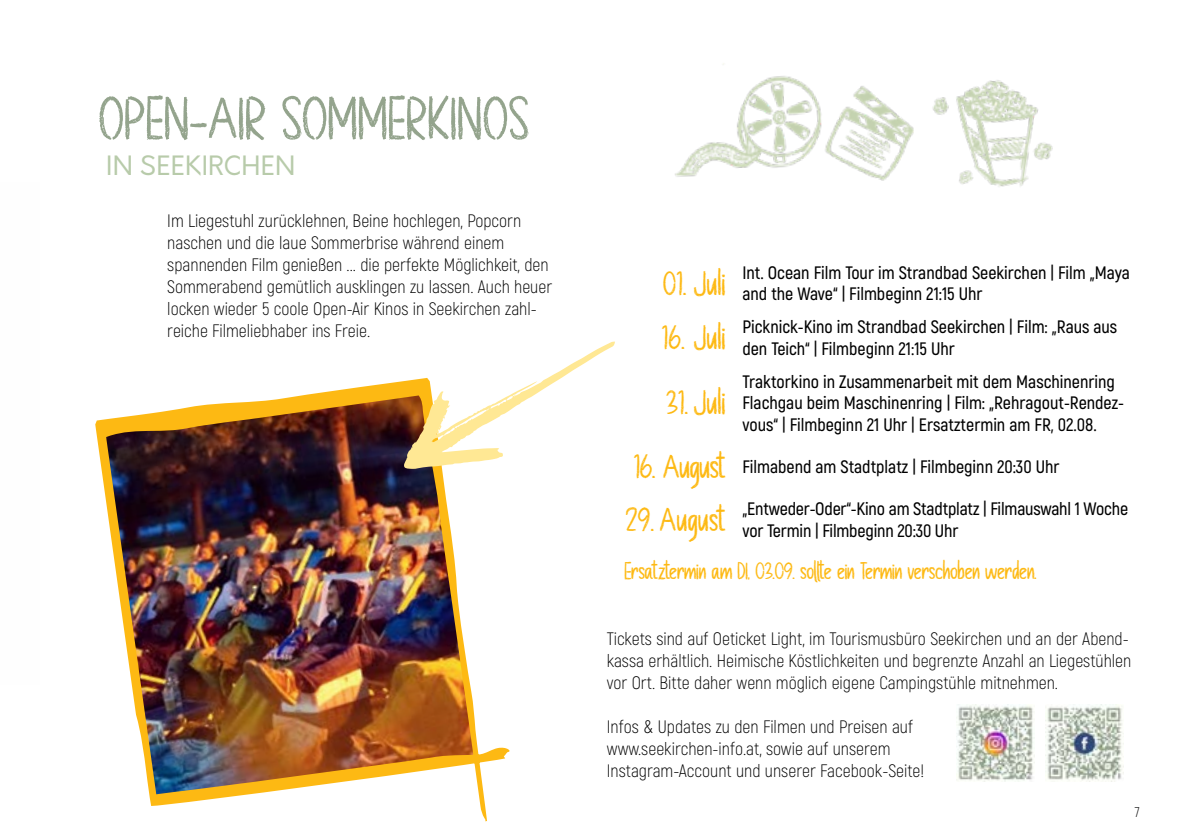
<style>
.page{position:relative;width:1191px;height:840px;background:#fff}
.page>*{position:absolute;margin:0;border:0;box-sizing:border-box;transform-origin:0 0}
.t1{font:60px "Chalk Board";color:#94a48d}
.t2{font:34px "Chalk Board";color:#fdb913}
.t3{font:26px "Orkney";letter-spacing:.01em;color:#b8cbaa}
.t4{font:24px "Chalk Board";letter-spacing:-.02em;color:#fdb913}
.t5{font:300 18px/22px "Akrobat";color:#000}
.t6{font:600 18px/21.6px "Akrobat";color:#000}
.t7{font:300 14px "Akrobat";color:#000}
.s1{font-family:"Chalk Board";font-weight:400;font-size:34px;color:#fdb913}
</style>
<div class="page">
<img style="left:95px;top:381px;width:415px;height:439px">
<svg style="left:404px;top:341px;width:211px;height:127px"></svg>
<img style="left:675px;top:63px;width:204px;height:116px">
<img style="left:879px;top:80px;width:174px;height:107px">
<img style="left:1045px;top:704px;width:78px;height:77px">
<img style="left:956px;top:704px;width:78px;height:77px">
<h1 class="t1" style="left:99px;top:83px;width:433px">OPEN-AIR SOMMERKINOS</h1>
<h3 class="t3" style="left:106px;top:148px;width:191px">IN SEEKIRCHEN</h3>
<p class="t5" style="left:167px;top:209px;width:386px">Im Liegestuhl zurücklehnen, Beine hochlegen, Popcorn naschen und die laue Sommerbrise während einem spannenden Film genießen ... die perfekte Möglichkeit, den Sommerabend gemütlich ausklingen zu lassen. Auch heuer locken wieder 5 coole Open-Air Kinos in Seekirchen zahl&shy;reiche Filmeliebhaber ins Freie.</p>
<h2 class="t2" style="left:663px;top:263px;width:64px">01. Juli</h2>
<p class="t6" style="left:742px;top:261px;width:389px">Int. Ocean Film Tour im Strandbad Seekirchen | Film „Maya and the Wave“ | Filmbeginn 21:15 Uhr</p>
<h2 class="t2" style="left:662px;top:317px;width:66px">16. Juli</h2>
<p class="t6" style="left:742px;top:316px;width:376px">Picknick-Kino im Strandbad Seekirchen | Film: „Raus aus den Teich“ | Filmbeginn 21:15 Uhr</p>
<h2 class="t2" style="left:666px;top:382px;width:61px">31. Juli</h2>
<p class="t6" style="left:742px;top:370px;width:383px">Traktorkino in Zusammenarbeit mit dem Maschinenring<br>Flachgau beim Maschinenring | Film: „Rehragout-Rendez&shy;vous“ | Filmbeginn 21 Uhr | Ersatztermin am FR, 02.08.</p>
<p class="t6" style="left:634px;top:455px;width:427px"><span class="s1">16. August</span> Filmabend am Stadtplatz | Filmbeginn 20:30 Uhr</p>
<h2 class="t2" style="left:626px;top:499px;width:102px">29. August</h2>
<p class="t6" style="left:742px;top:497px;width:387px">„Entweder-Oder“-Kino am Stadtplatz | Filmauswahl 1 Woche vor Termin | Filmbeginn 20:30 Uhr</p>
<h3 class="t4" style="left:625px;top:556px;width:414px">Ersatztermin am DI, 03.09. sollte ein Termin verschoben werden.</h3>
<p class="t5" style="left:607px;top:627px;width:526px">Tickets sind auf Oeticket Light, im Tourismusbüro Seekirchen und an der Abend&shy;kassa erhältlich. Heimische Köstlichkeiten und begrenzte Anzahl an Liegestühlen vor Ort. Bitte daher wenn möglich eigene Campingstühle mitnehmen.</p>
<p class="t5" style="left:607px;top:715px;width:319px">Infos &amp; Updates zu den Filmen und Preisen auf www.seekirchen-info.at, sowie auf unserem<br>Instagram-Account und unserer Facebook-Seite!</p>
<p class="t7" style="left:1135px;top:803px;width:6px">7</p>
</div>
